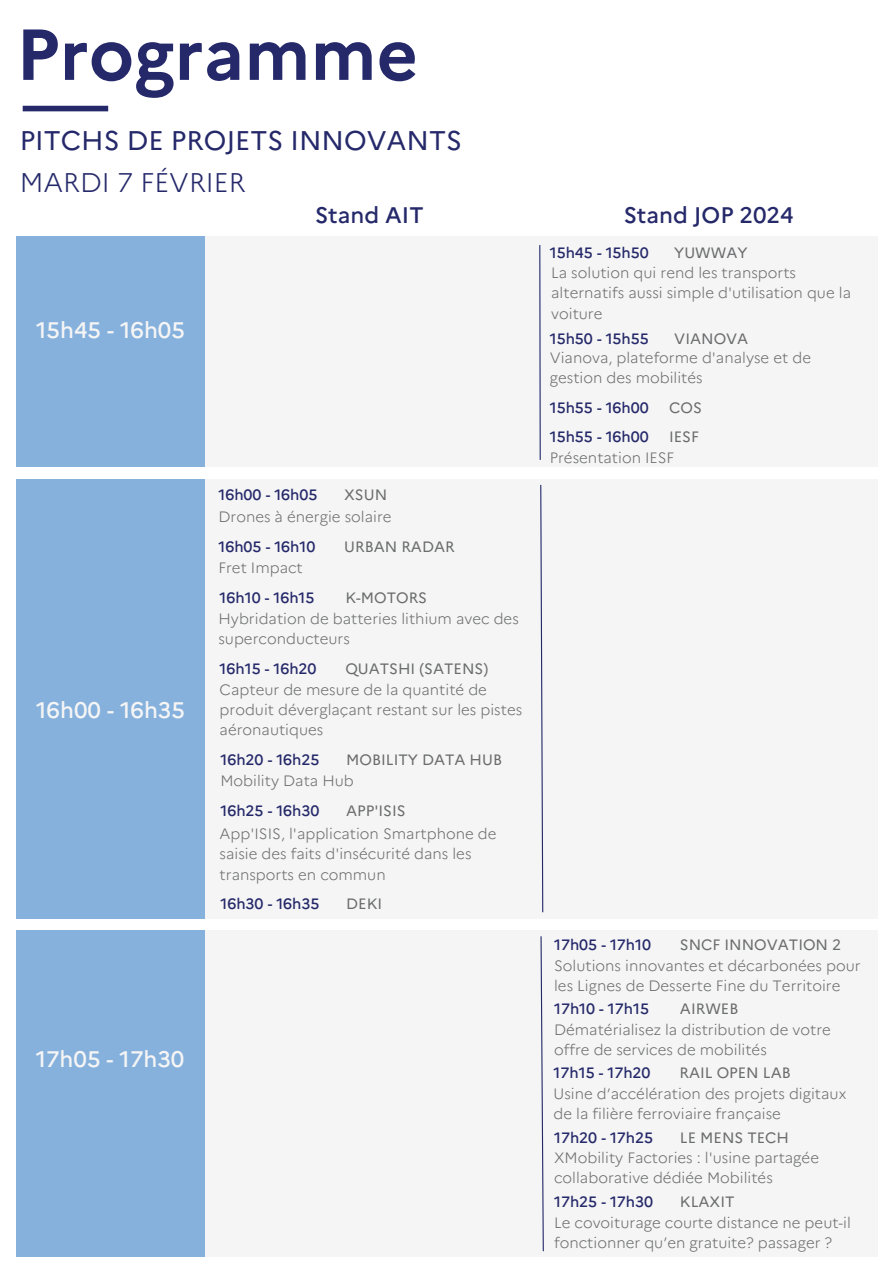
<style>
.page{position:relative;width:893px;height:1264px;background:#fff}
.page>*{position:absolute;margin:0;border:0;box-sizing:border-box;transform-origin:0 0}
.t1{font:700 72px "Marianne";color:#25296a}
.t2{font:27px "Marianne";color:#25296a}
.t3{font:300 27px "Marianne";color:#25296a}
.t4{font:500 22.5px "Marianne";color:#f5f5f5}
.t5{font:500 22.5px "Marianne";color:#25296a}
.t6{font:300 15px/20.2px "Marianne";color:#6b6c6d}
.t7{font:500 15px "Marianne";color:#25296a}
.t8{font:15px "Marianne";color:#6b6c6d}
</style>
<div class="page">
<div style="left:16px;top:930px;width:189px;height:326px;background:#86b1dd"></div>
<div style="left:205px;top:930px;width:672px;height:326px;background:#f5f5f5"></div>
<svg style="left:540px;top:936px;width:4px;height:316px"></svg>
<div style="left:16px;top:479px;width:189px;height:439px;background:#86b1dd"></div>
<div style="left:205px;top:479px;width:672px;height:439px;background:#f5f5f5"></div>
<svg style="left:540px;top:484px;width:4px;height:429px"></svg>
<div style="left:23px;top:106px;width:85px;height:5px;background:#25296a"></div>
<div style="left:16px;top:237px;width:189px;height:230px;background:#86b1dd"></div>
<div style="left:205px;top:237px;width:672px;height:230px;background:#f5f5f5"></div>
<hr style="left:539px;top:245px;width:1px;height:215px;background:#25296a">
<h1 class="t1" style="left:16px;top:-2px;width:404px">Programme</h1>
<h2 class="t2" style="left:20px;top:119px;width:443px">PITCHS DE PROJETS INNOVANTS</h2>
<h2 class="t3" style="left:20px;top:162px;width:227px">MARDI 7 FÉVRIER</h2>
<h3 class="t5" style="left:315px;top:197px;width:110px">Stand AIT</h3>
<h3 class="t5" style="left:623px;top:197px;width:171px">Stand JOP 2024</h3>
<p class="t7" style="left:549px;top:241px;width:101px">15h45 - 15h50</p>
<p class="t8" style="left:674px;top:241px;width:75px">YUWWAY</p>
<p class="t6" style="left:551px;top:261px;width:301px">La solution qui rend les transports alternatifs aussi simple d'utilisation que la voiture</p>
<h3 class="t4" style="left:36px;top:313px;width:150px">15h45 - 16h05</h3>
<p class="t7" style="left:549px;top:327px;width:101px">15h50 - 15h55</p>
<p class="t8" style="left:674px;top:327px;width:76px">VIANOVA</p>
<p class="t6" style="left:549px;top:346px;width:263px">Vianova, plateforme d'analyse et de gestion des mobilités</p>
<p class="t7" style="left:549px;top:396px;width:101px">15h55 - 16h00</p>
<p class="t8" style="left:669px;top:396px;width:34px">COS</p>
<h3 class="t4" style="left:36px;top:693px;width:150px">16h00 - 16h35</h3>
<h3 class="t4" style="left:36px;top:1041px;width:150px">17h05 - 17h30</h3>
<p class="t7" style="left:218px;top:483px;width:101px">16h00 - 16h05</p>
<p class="t8" style="left:344px;top:483px;width:44px">XSUN</p>
<p class="t6" style="left:218px;top:505px;width:175px">Drones à énergie solaire</p>
<p class="t6" style="left:218px;top:556px;width:86px">Fret Impact</p>
<p class="t6" style="left:218px;top:607px;width:302px">Hybridation de batteries lithium avec des superconducteurs</p>
<p class="t6" style="left:219px;top:678px;width:304px">Capteur de mesure de la quantité de produit déverglaçant restant sur les pistes aéronautiques</p>
<p class="t6" style="left:220px;top:769px;width:135px">Mobility Data Hub</p>
<p class="t7" style="left:218px;top:534px;width:98px">16h05 - 16h10</p>
<p class="t8" style="left:344px;top:534px;width:112px">URBAN RADAR</p>
<p class="t7" style="left:219px;top:585px;width:96px">16h10 - 16h15</p>
<p class="t8" style="left:345px;top:585px;width:83px">K-MOTORS</p>
<p class="t7" style="left:219px;top:656px;width:98px">16h15 - 16h20</p>
<p class="t8" style="left:345px;top:656px;width:144px">QUATSHI (SATENS)</p>
<p class="t7" style="left:220px;top:748px;width:101px">16h20 - 16h25</p>
<p class="t8" style="left:346px;top:748px;width:157px">MOBILITY DATA HUB</p>
<p class="t7" style="left:220px;top:799px;width:101px">16h25 - 16h30</p>
<p class="t8" style="left:346px;top:799px;width:61px">APP'ISIS</p>
<p class="t6" style="left:219px;top:822px;width:278px">App'ISIS, l'application Smartphone de saisie des faits d'insécurité dans les transports en commun</p>
<p class="t7" style="left:220px;top:892px;width:101px">16h30 - 16h35</p>
<p class="t8" style="left:346px;top:892px;width:37px">DEKI</p>
<p class="t7" style="left:549px;top:425px;width:101px">15h55 - 16h00</p>
<p class="t8" style="left:669px;top:425px;width:31px">IESF</p>
<p class="t6" style="left:549px;top:446px;width:126px">Présentation IESF</p>
<p class="t7" style="left:554px;top:933px;width:98px">17h05 - 17h10</p>
<p class="t8" style="left:680px;top:933px;width:163px">SNCF INNOVATION 2</p>
<p class="t6" style="left:554px;top:954px;width:308px">Solutions innovantes et décarbonées pour les Lignes de Desserte Fine du Territoire</p>
<p class="t7" style="left:554px;top:997px;width:96px">17h10 - 17h15</p>
<p class="t8" style="left:680px;top:997px;width:60px">AIRWEB</p>
<p class="t6" style="left:554px;top:1017px;width:278px">Dématérialisez la distribution de votre offre de services de mobilités</p>
<p class="t7" style="left:553px;top:1061px;width:98px">17h15 - 17h20</p>
<p class="t8" style="left:679px;top:1061px;width:113px">RAIL OPEN LAB</p>
<p class="t6" style="left:553px;top:1082px;width:294px">Usine d’accélération des projets digitaux de la filière ferroviaire française</p>
<p class="t7" style="left:554px;top:1125px;width:101px">17h20 - 17h25</p>
<p class="t8" style="left:680px;top:1125px;width:111px">LE MENS TECH</p>
<p class="t6" style="left:554px;top:1146px;width:266px">XMobility Factories : l'usine partagée collaborative dédiée Mobilités</p>
<p class="t7" style="left:554px;top:1190px;width:101px">17h25 - 17h30</p>
<p class="t8" style="left:680px;top:1190px;width:56px">KLAXIT</p>
<p class="t6" style="left:554px;top:1211px;width:298px">Le covoiturage courte distance ne peut-il fonctionner qu’en gratuite? passager ?</p>
</div>
